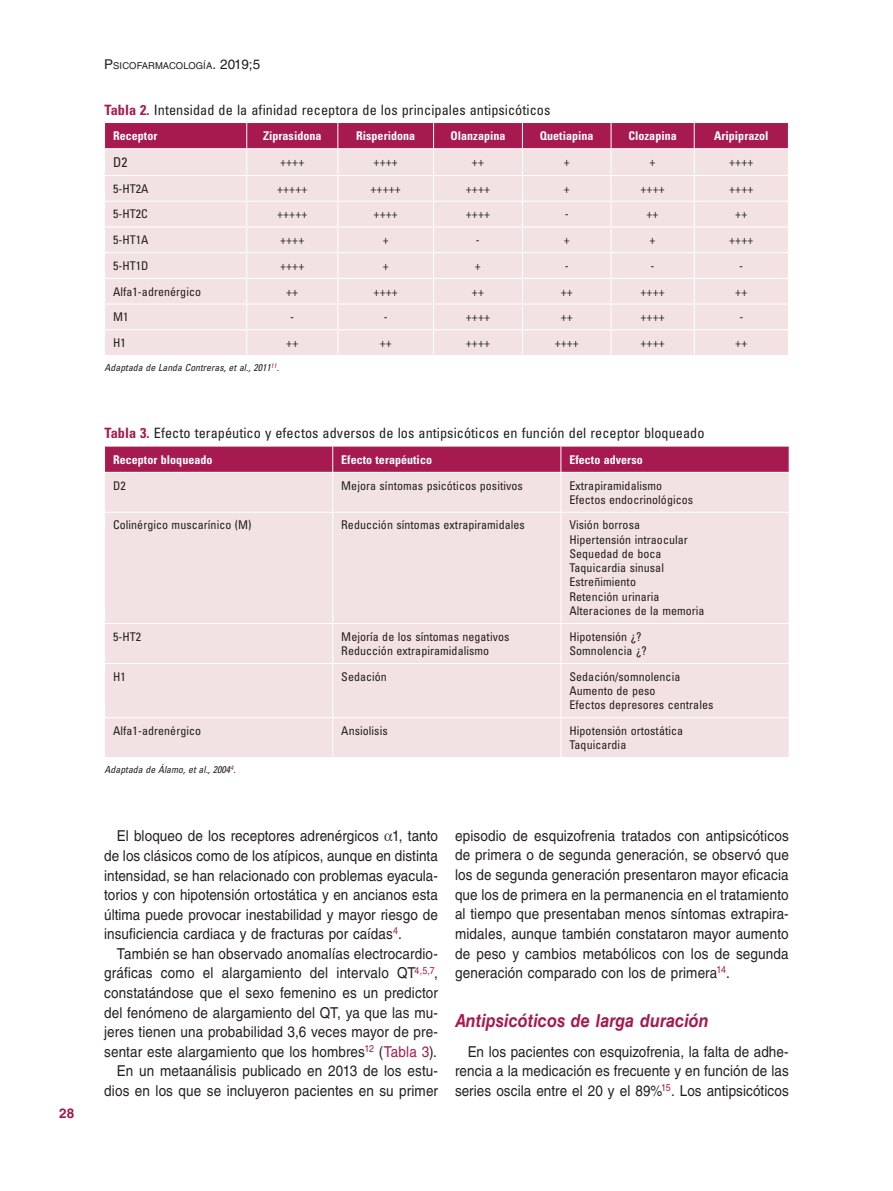
<style>
.page{position:relative;width:893px;height:1191px;background:#fff}
.page>*{position:absolute;margin:0;border:0;box-sizing:border-box;transform-origin:0 0}
.t1{font:italic 700 18px "Helvetica LT Std";letter-spacing:.005em;color:#a61a50;scale:.9 1}
.t2{font:15px/19.5px "Helvetica LT Std";letter-spacing:.01em;color:#231f20;text-align:justify;scale:.9 1}
.t3{font:condensed 14.25px "Univers LT Std";letter-spacing:.005em;color:#231f20}
.t4{font:700 13.5px "Helvetica LT Std";color:#a61a50}
.t5{font:condensed 13.5px "Univers LT Std";color:#231f20}
.t6{font:condensed 12px/14.2px "Univers LT Std";letter-spacing:.005em;color:#231f20}
.t7{font:700 condensed 12px "Univers LT Std";letter-spacing:.005em;color:#fff}
.t8{font:italic condensed 9.75px "Univers LT Std";letter-spacing:.005em;color:#231f20}
.t9{font:9.45px "Helvetica LT Std";letter-spacing:.01em;color:#231f20}
.s1{font-size:13.5px}
.s2{font-weight:700;color:#a61a50}
.s3{color:#a61a50}
</style>
<div class="page">
<svg style="left:105px;top:123px;width:683px;height:232px;background:#ebcdd4"></svg>
<hr style="left:104px;top:148px;width:143px;height:1px;background:#fff">
<hr style="left:247px;top:148px;width:91px;height:1px;background:#fff">
<hr style="left:338px;top:148px;width:96px;height:1px;background:#fff">
<hr style="left:434px;top:148px;width:88px;height:1px;background:#fff">
<hr style="left:522px;top:148px;width:89px;height:1px;background:#fff">
<hr style="left:611px;top:148px;width:83px;height:1px;background:#fff">
<hr style="left:694px;top:148px;width:95px;height:1px;background:#fff">
<div style="left:105px;top:473px;width:684px;height:284px;background:#f3e2e3"></div>
<hr style="left:332px;top:473px;width:1px;height:39px;background:#fff">
<hr style="left:561px;top:473px;width:1px;height:39px;background:#fff">
<hr style="left:332px;top:512px;width:1px;height:111px;background:#fff">
<hr style="left:561px;top:512px;width:1px;height:111px;background:#fff">
<hr style="left:332px;top:624px;width:1px;height:39px;background:#fff">
<hr style="left:561px;top:624px;width:1px;height:39px;background:#fff">
<hr style="left:332px;top:664px;width:1px;height:53px;background:#fff">
<hr style="left:561px;top:664px;width:1px;height:53px;background:#fff">
<hr style="left:332px;top:718px;width:1px;height:39px;background:#fff">
<hr style="left:561px;top:718px;width:1px;height:39px;background:#fff">
<hr style="left:105px;top:512px;width:228px;height:1px;background:#fff">
<hr style="left:333px;top:512px;width:228px;height:1px;background:#fff">
<hr style="left:561px;top:512px;width:228px;height:1px;background:#fff">
<hr style="left:105px;top:623px;width:228px;height:1px;background:#fff">
<hr style="left:333px;top:623px;width:228px;height:1px;background:#fff">
<hr style="left:561px;top:623px;width:228px;height:1px;background:#fff">
<hr style="left:105px;top:663px;width:228px;height:1px;background:#fff">
<hr style="left:333px;top:663px;width:228px;height:1px;background:#fff">
<hr style="left:561px;top:663px;width:228px;height:1px;background:#fff">
<hr style="left:105px;top:717px;width:228px;height:1px;background:#fff">
<hr style="left:333px;top:717px;width:228px;height:1px;background:#fff">
<hr style="left:561px;top:717px;width:228px;height:1px;background:#fff">
<svg style="left:104px;top:446px;width:686px;height:26px;background:#a92256"></svg>
<p class="t4" style="left:59px;top:1104px;width:17px">28</p>
<p class="t9" style="left:104px;top:60px;width:158px"><span class="s1">P</span>SICOFARMACOLOGÍA<span class="s1">. 2019;5</span></p>
<p class="t3" style="left:105px;top:100px;width:447px"><span class="s2">Tabla 2.</span> Intensidad de la afinidad receptora de los principales antipsicóticos</p>
<p class="t7" style="left:113px;top:129px;width:46px">Receptor</p>
<p class="t7" style="left:263px;top:129px;width:60px">Ziprasidona</p>
<p class="t7" style="left:356px;top:129px;width:61px">Risperidona</p>
<p class="t7" style="left:450px;top:129px;width:57px">Olanzapina</p>
<p class="t7" style="left:540px;top:129px;width:55px">Quetiapina</p>
<p class="t7" style="left:628px;top:129px;width:50px">Clozapina</p>
<p class="t7" style="left:714px;top:129px;width:56px">Aripiprazol</p>
<p class="t5" style="left:113px;top:154px;width:16px">D2</p>
<p class="t6" style="left:280px;top:154px;width:26px">++++</p>
<p class="t6" style="left:374px;top:154px;width:26px">++++</p>
<p class="t6" style="left:472px;top:154px;width:14px">++</p>
<p class="t6" style="left:564px;top:154px;width:7px">+</p>
<p class="t6" style="left:650px;top:154px;width:7px">+</p>
<p class="t6" style="left:729px;top:154px;width:26px">++++</p>
<p class="t6" style="left:113px;top:181px;width:37px">5‑HT2A</p>
<p class="t6" style="left:277px;top:181px;width:32px">+++++</p>
<p class="t6" style="left:371px;top:181px;width:32px">+++++</p>
<p class="t6" style="left:466px;top:181px;width:26px">++++</p>
<p class="t6" style="left:564px;top:181px;width:7px">+</p>
<p class="t6" style="left:641px;top:181px;width:26px">++++</p>
<p class="t6" style="left:729px;top:181px;width:26px">++++</p>
<p class="t6" style="left:113px;top:207px;width:36px">5‑HT2C</p>
<p class="t6" style="left:277px;top:207px;width:32px">+++++</p>
<p class="t6" style="left:374px;top:207px;width:26px">++++</p>
<p class="t6" style="left:466px;top:207px;width:26px">++++</p>
<p class="t6" style="left:565px;top:207px;width:5px">‑</p>
<p class="t6" style="left:647px;top:207px;width:14px">++</p>
<p class="t6" style="left:735px;top:207px;width:14px">++</p>
<p class="t6" style="left:113px;top:232px;width:37px">5‑HT1A</p>
<p class="t6" style="left:280px;top:232px;width:26px">++++</p>
<p class="t6" style="left:383px;top:232px;width:7px">+</p>
<p class="t6" style="left:476px;top:232px;width:5px">‑</p>
<p class="t6" style="left:564px;top:232px;width:7px">+</p>
<p class="t6" style="left:650px;top:232px;width:7px">+</p>
<p class="t6" style="left:729px;top:232px;width:26px">++++</p>
<p class="t6" style="left:113px;top:258px;width:37px">5‑HT1D</p>
<p class="t6" style="left:280px;top:258px;width:26px">++++</p>
<p class="t6" style="left:383px;top:258px;width:7px">+</p>
<p class="t6" style="left:475px;top:258px;width:7px">+</p>
<p class="t6" style="left:565px;top:258px;width:5px">‑</p>
<p class="t6" style="left:651px;top:258px;width:5px">‑</p>
<p class="t6" style="left:739px;top:258px;width:5px">‑</p>
<p class="t6" style="left:113px;top:284px;width:90px">Alfa1‑adrenérgico</p>
<p class="t6" style="left:286px;top:284px;width:14px">++</p>
<p class="t6" style="left:374px;top:284px;width:26px">++++</p>
<p class="t6" style="left:472px;top:284px;width:14px">++</p>
<p class="t6" style="left:561px;top:284px;width:14px">++</p>
<p class="t6" style="left:641px;top:284px;width:26px">++++</p>
<p class="t6" style="left:735px;top:284px;width:14px">++</p>
<p class="t6" style="left:113px;top:310px;width:17px">M1</p>
<p class="t6" style="left:290px;top:310px;width:5px">‑</p>
<p class="t6" style="left:384px;top:310px;width:5px">‑</p>
<p class="t6" style="left:466px;top:310px;width:26px">++++</p>
<p class="t6" style="left:561px;top:310px;width:14px">++</p>
<p class="t6" style="left:641px;top:310px;width:26px">++++</p>
<p class="t6" style="left:739px;top:310px;width:5px">‑</p>
<p class="t6" style="left:113px;top:335px;width:14px">H1</p>
<p class="t6" style="left:286px;top:335px;width:14px">++</p>
<p class="t6" style="left:380px;top:335px;width:14px">++</p>
<p class="t6" style="left:466px;top:335px;width:26px">++++</p>
<p class="t6" style="left:555px;top:335px;width:26px">++++</p>
<p class="t6" style="left:641px;top:335px;width:26px">++++</p>
<p class="t6" style="left:735px;top:335px;width:14px">++</p>
<p class="t8" style="left:105px;top:361px;width:176px">Adaptada de Landa Contreras, et al., 2011<sup>11</sup>.</p>
<p class="t3" style="left:105px;top:424px;width:602px"><span class="s2">Tabla 3.</span> Efecto terapéutico y efectos adversos de los antipsicóticos en función del receptor bloqueado</p>
<p class="t7" style="left:113px;top:452px;width:101px">Receptor bloqueado</p>
<p class="t7" style="left:341px;top:452px;width:92px">Efecto terapéutico</p>
<p class="t7" style="left:569px;top:452px;width:75px">Efecto adverso</p>
<p class="t6" style="left:113px;top:478px;width:14px">D2</p>
<p class="t6" style="left:341px;top:478px;width:183px">Mejora síntomas psicóticos positivos</p>
<p class="t6" style="left:569px;top:478px;width:125px">Extrapiramidalismo<br>Efectos endocrinológicos</p>
<p class="t6" style="left:113px;top:518px;width:140px">Colinérgico muscarínico (M)</p>
<p class="t6" style="left:341px;top:518px;width:185px">Reducción síntomas extrapiramidales</p>
<p class="t6" style="left:569px;top:518px;width:137px">Visión borrosa<br>Hipertensión intraocular<br>Sequedad de boca<br>Taquicardia sinusal<br>Estreñimiento<br>Retención urinaria<br>Alteraciones de la memoria</p>
<p class="t6" style="left:113px;top:629px;width:30px">5‑HT2</p>
<p class="t6" style="left:341px;top:629px;width:170px">Mejoría de los síntomas negativos<br>Reducción extrapiramidalismo</p>
<p class="t6" style="left:569px;top:629px;width:79px">Hipotensión ¿?<br>Somnolencia ¿?</p>
<p class="t6" style="left:113px;top:669px;width:14px">H1</p>
<p class="t6" style="left:341px;top:669px;width:47px">Sedación</p>
<p class="t6" style="left:569px;top:669px;width:145px">Sedación/somnolencia<br>Aumento de peso<br>Efectos depresores centrales</p>
<p class="t6" style="left:113px;top:723px;width:90px">Alfa1‑adrenérgico</p>
<p class="t6" style="left:341px;top:723px;width:48px">Ansiolisis</p>
<p class="t6" style="left:569px;top:723px;width:115px">Hipotensión ortostática<br>Taquicardia</p>
<p class="t8" style="left:105px;top:763px;width:132px">Adaptada de Álamo, et al., 2004<sup>4</sup>.</p>
<p class="t2" style="left:104px;top:826px;width:372px;text-indent:13px">El bloqueo de los receptores adrenérgicos 1, tanto de los clásicos como de los atípicos, aunque en distinta intensidad, se han relacionado con problemas eyacula&shy;torios y con hipotensión ortostática y en ancianos esta última puede provocar inestabilidad y mayor riesgo de insuficiencia cardiaca y de fracturas por caídas<sup>4</sup>.</p>
<p class="t2" style="left:104px;top:943px;width:372px;text-align:right">También se han observado anomalías electrocardio&shy;gráficas como el alargamiento del intervalo QT<sup>4,5,7</sup>, constatándose que el sexo femenino es un predictor del fenómeno de alargamiento del QT, ya que las mu&shy;jeres tienen una probabilidad 3,6 veces mayor de pre&shy;sentar este alargamiento que los hombres<sup>12</sup> (<span class="s3">Tabla 3</span>).<br>En un metaanálisis publicado en 2013 de los estu&shy;dios en los que se incluyeron pacientes en su primer</p>
<p class="t2" style="left:455px;top:825px;width:372px">episodio de esquizofrenia tratados con antipsicóticos de primera o de segunda generación, se observó que los de segunda generación presentaron mayor eficacia que los de primera en la permanencia en el tratamiento al tiempo que presentaban menos síntomas extrapira&shy;midales, aunque también constataron mayor aumento de peso y cambios metabólicos con los de segunda generación comparado con los de primera<sup>14</sup>.</p>
<p class="t1" style="left:455px;top:1010px;width:284px">Antipsicóticos de larga duración</p>
<p class="t2" style="left:455px;top:1041px;width:372px;text-indent:13px">En los pacientes con esquizofrenia, la falta de adhe&shy;rencia a la medicación es frecuente y en función de las series oscila entre el 20 y el 89%<sup>15</sup>. Los antipsicóticos</p>
</div>
